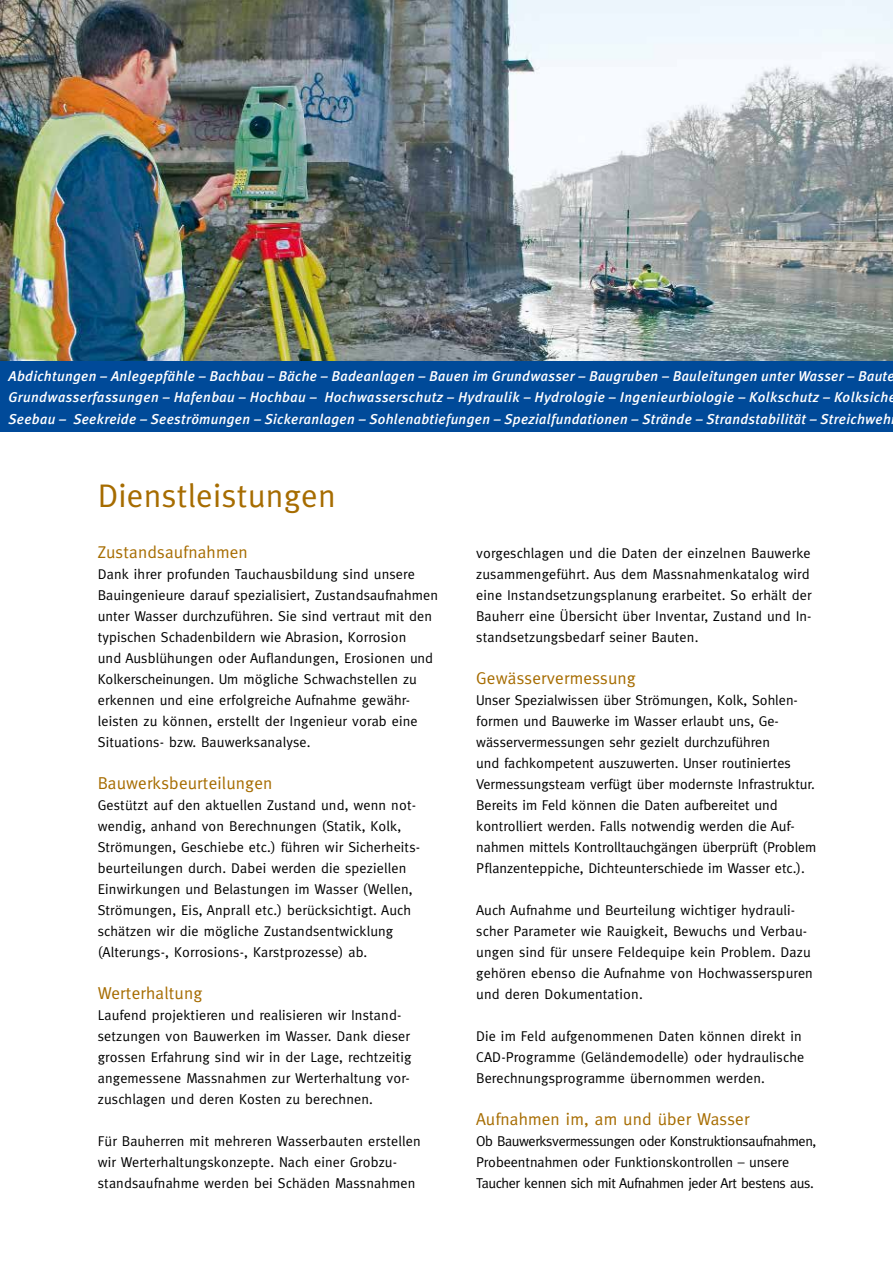
<style>
.page{position:relative;width:893px;height:1263px;background:#fff}
.page>*{position:absolute;margin:0;border:0;box-sizing:border-box;transform-origin:0 0}
.t1{font:33px "Meta";letter-spacing:.01em;color:#a66c00}
.t2{font:17.25px "Meta";letter-spacing:.01em;color:#a66c00}
.t3{font:14.25px/21px "Meta";letter-spacing:.01em;color:#000}
.t4{font:italic 500 14.25px/21.3px "Meta Plus";letter-spacing:.02em;color:#fff;text-align:justify}
.t5{font:14.25px/21px "Meta";letter-spacing:-.025em;color:#000}
</style>
<div class="page">
<img style="left:0;top:0;width:893px;height:361px">
<div style="left:0;top:361px;width:893px;height:71px;background:#004a99"></div>
<p class="t4" style="left:9px;top:365px;width:889px">Abdichtungen – Anlegepfähle – Bachbau – Bäche – Badeanlagen – Bauen im Grundwasser – Baugruben – Bauleitungen unter Wasser – Baute Grundwasserfassungen – Hafenbau – Hochbau – Hochwasserschutz – Hydraulik – Hydrologie – Ingenieurbiologie – Kolkschutz – Kolksiche Seebau – Seekreide – Seeströmungen – Sickeranlagen – Sohlenabtiefungen – Spezialfundationen – Strände – Strandstabilität – Streichweh</p>
<h1 class="t1" style="left:98px;top:476px;width:239px">Dienstleistungen</h1>
<p class="t2" style="left:98px;top:542px;width:151px">Zustandsaufnahmen</p>
<p class="t3" style="left:98px;top:563px;width:342px">Dank ihrer profunden Tauchausbildung sind unsere Bauingenieure darauf spezialisiert, Zustandsaufnahmen unter Wasser durchzuführen. Sie sind vertraut mit den typischen Schadenbildern wie Abrasion, Korrosion<br>und Ausblühungen oder Auflandungen, Erosionen und Kolkerscheinungen. Um mögliche Schwachstellen zu erkennen und eine erfolgreiche Aufnahme gewähr&shy;leisten zu können, erstellt der Ingenieur vorab eine Situations- bzw. Bauwerksanalyse.</p>
<p class="t2" style="left:98px;top:773px;width:176px">Bauwerksbeurteilungen</p>
<p class="t3" style="left:98px;top:794px;width:324px">Gestützt auf den aktuellen Zustand und, wenn not&shy;wendig, anhand von Berechnungen (Statik, Kolk, Strömungen, Geschiebe etc.) führen wir Sicherheits&shy;beurteilungen durch. Dabei werden die speziellen Einwirkungen und Belastungen im Wasser (Wellen, Strömungen, Eis, Anprall etc.) berücksichtigt. Auch schätzen wir die mögliche Zustandsentwicklung (Alterungs-, Korrosions-, Karstprozesse) ab.</p>
<p class="t2" style="left:98px;top:983px;width:106px">Werterhaltung</p>
<p class="t3" style="left:98px;top:1004px;width:315px">Laufend projektieren und realisieren wir Instand&shy;setzungen von Bauwerken im Wasser. Dank dieser grossen Erfahrung sind wir in der Lage, rechtzeitig angemessene Massnahmen zur Werterhaltung vor&shy;zuschlagen und deren Kosten zu berechnen.</p>
<p class="t3" style="left:98px;top:1130px;width:325px">Für Bauherren mit mehreren Wasserbauten erstellen wir Werterhaltungskonzepte. Nach einer Grobzu&shy;standsaufnahme werden bei Schäden Massnahmen</p>
<p class="t3" style="left:476px;top:542px;width:337px">vorgeschlagen und die Daten der einzelnen Bauwerke zusammengeführt. Aus dem Massnahmenkatalog wird eine Instandsetzungsplanung erarbeitet. So erhält der Bauherr eine Übersicht über Inventar, Zustand und In&shy;standsetzungsbedarf seiner Bauten.</p>
<p class="t2" style="left:476px;top:668px;width:161px">Gewässervermessung</p>
<p class="t3" style="left:476px;top:689px;width:342px">Unser Spezialwissen über Strömungen, Kolk, Sohlen&shy;formen und Bauwerke im Wasser erlaubt uns, Ge&shy;wässervermessungen sehr gezielt durchzuführen<br>und fachkompetent auszuwerten. Unser routiniertes Vermessungsteam verfügt über modernste Infrastruktur.<br>Bereits im Feld können die Daten aufbereitet und kontrolliert werden. Falls notwendig werden die Auf-- nahmen mittels Kontrolltauchgängen überprüft (Problem Pflanzenteppiche, Dichteunterschiede im Wasser etc.).</p>
<p class="t3" style="left:476px;top:899px;width:338px">Auch Aufnahme und Beurteilung wichtiger hydrauli&shy;scher Parameter wie Rauigkeit, Bewuchs und Verbau&shy;ungen sind für unsere Feldequipe kein Problem. Dazu gehören ebenso die Aufnahme von Hochwasserspuren und deren Dokumentation.</p>
<p class="t3" style="left:476px;top:1025px;width:329px">Die im Feld aufgenommenen Daten können direkt in<br>CAD-Programme (Geländemodelle) oder hydraulische<br>Berechnungsprogramme übernommen werden.</p>
<p class="t2" style="left:476px;top:1109px;width:275px">Aufnahmen im, am und über Wasser</p>
<p class="t5" style="left:476px;top:1130px;width:342px">Ob Bauwerksvermessungen oder Konstruktionsaufnahmen,<br>Probeentnahmen oder Funktionskontrollen – unsere<br>Taucher kennen sich mit Aufnahmen jeder Art bestens aus.</p>
</div>
